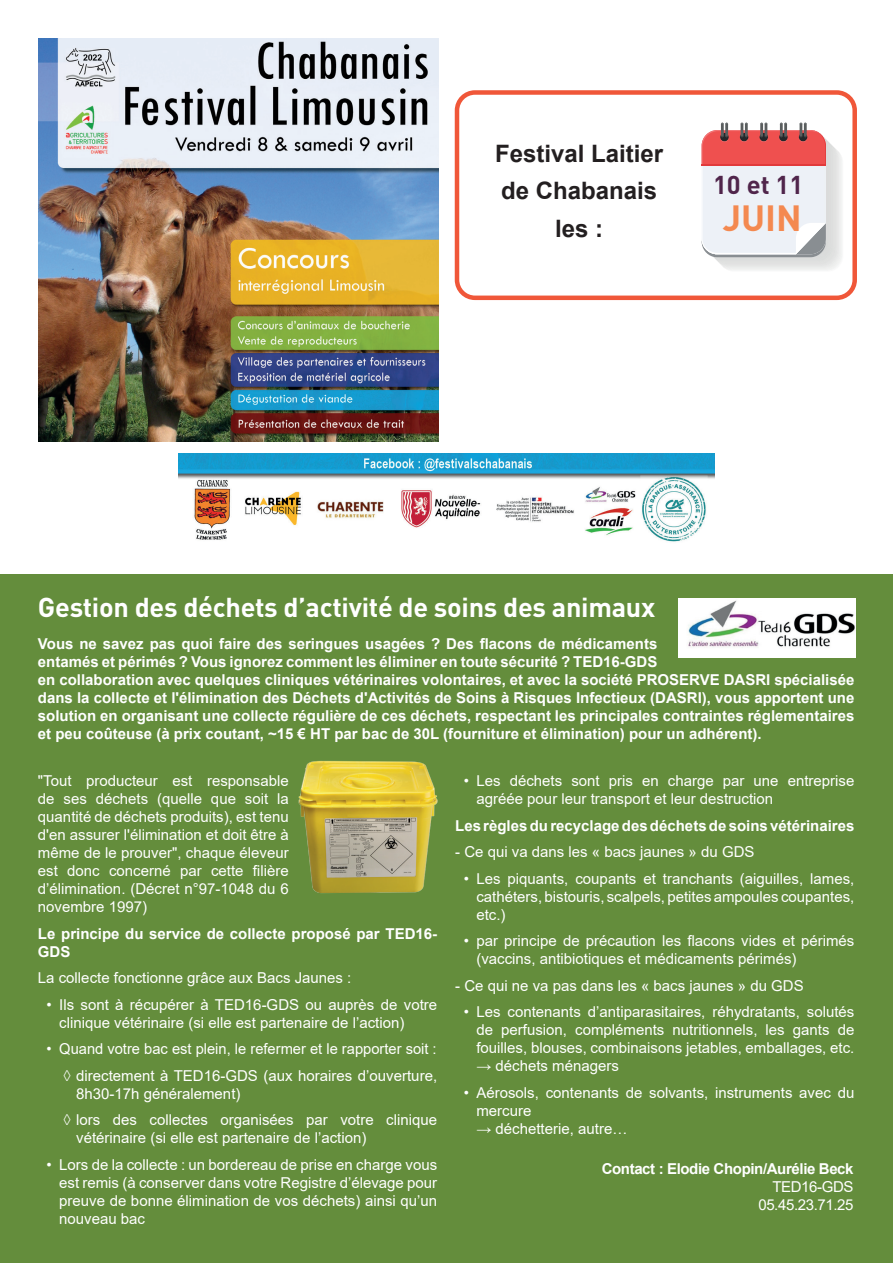
<style>
.page{position:relative;width:893px;height:1263px;background:#fff}
.page>*{position:absolute;margin:0;border:0;box-sizing:border-box;transform-origin:0 0}
.t1{font:700 36px "DINOT";color:#f48950}
.t2{font:700 27px "DINOT";letter-spacing:-.01em;color:#fff}
.t3{font:700 25.5px "DINOT";color:#50254b}
.t4{font:700 24px/37.3px "Arial";color:#231f20;text-align:center}
.t5{font:15px/18px "Arial";color:#fff}
.t6{font:700 15px/18px "Arial";color:#fff}
.t7{font:700 15px "Arial";letter-spacing:-.025em;color:#fff}
.t8{font:15px/18px "Arial";letter-spacing:-.025em;color:#fff;text-align:right}
</style>
<div class="page">
<div style="left:0;top:574px;width:893px;height:689px;background:#648d3c"></div>
<img style="left:298px;top:760px;width:140px;height:134px">
<img style="left:678px;top:599px;width:177px;height:59px">
<div style="left:455px;top:90px;width:402px;height:210px;border:4px solid #f05739;border-radius:18px"></div>
<img style="left:38px;top:38px;width:400px;height:404px">
<img style="left:178px;top:453px;width:537px;height:89px">
<svg style="left:702px;top:123px;width:140px;height:147px;background:#e5c8cb"></svg>
<h3 class="t4" style="left:495px;top:135px;width:170px">Festival Laitier de Chabanais les :</h3>
<h3 class="t3" style="left:713px;top:168px;width:92px">10 et 11</h3>
<h1 class="t1" style="left:723px;top:194px;width:81px">JUIN</h1>
<h2 class="t2" style="left:38px;top:590px;width:619px">Gestion des déchets d’activité de soins des animaux</h2>
<p class="t6" style="left:38px;top:635px;width:818px">Vous ne savez pas quoi faire des seringues usagées ? Des flacons de médicaments<br>entamés et périmés ? Vous ignorez comment les éliminer en toute sécurité ? TED16-GDS<br>en collaboration avec quelques cliniques vétérinaires volontaires, et avec la société PROSERVE DASRI spécialisée dans la collecte et l'élimination des Déchets d'Activités de Soins à Risques Infectieux (DASRI), vous apportent une solution en organisant une collecte régulière de ces déchets, respectant les principales contraintes réglementaires et peu coûteuse (à prix coutant, ~15 € HT par bac de 30L (fourniture et élimination) pour un adhérent).</p>
<p class="t5" style="left:38px;top:772px;width:252px;text-align:justify">"Tout producteur est responsable de ses déchets (quelle que soit la quantité de déchets produits), est tenu d'en assurer l'élimination et doit être à même de le prouver", chaque éleveur est donc concerné par cette filière d’élimination. (Décret n°97-1048 du 6 novembre 1997)</p>
<p class="t6" style="left:38px;top:925px;width:401px">Le principe du service de collecte proposé par TED16-<br>GDS</p>
<p class="t5" style="left:38px;top:969px;width:315px">La collecte fonctionne grâce aux Bacs Jaunes :</p>
<p class="t5" style="left:59px;top:995px;width:379px;text-indent:-13px">• Ils sont à récupérer à TED16-GDS ou auprès de votre clinique vétérinaire (si elle est partenaire de l’action)</p>
<p class="t5" style="left:46px;top:1036px;width:392px;line-height:26.5px;text-align:right">• Quand votre bac est plein, le refermer et le rapporter soit : ◊ directement à TED16-GDS (aux horaires d’ouverture,</p>
<p class="t5" style="left:63px;top:1080px;width:375px;line-height:26.5px;text-indent:13px">8h30-17h généralement)<br>◊ lors des collectes organisées par votre clinique</p>
<p class="t5" style="left:76px;top:1129px;width:292px">vétérinaire (si elle est partenaire de l’action)</p>
<p class="t5" style="left:59px;top:1155px;width:379px;text-align:justify;text-indent:-13px">• Lors de la collecte : un bordereau de prise en charge vous est remis (à conserver dans votre Registre d’élevage pour preuve de bonne élimination de vos déchets) ainsi qu’un nouveau bac</p>
<p class="t5" style="left:476px;top:772px;width:379px;text-indent:-13px">• Les déchets sont pris en charge par une entreprise agréée pour leur transport et leur destruction</p>
<p class="t6" style="left:455px;top:817px;width:401px">Les règles du recyclage des déchets de soins vétérinaires</p>
<p class="t5" style="left:455px;top:843px;width:301px">- Ce qui va dans les « bacs jaunes » du GDS</p>
<p class="t5" style="left:476px;top:869px;width:379px;text-align:justify;text-indent:-13px">• Les piquants, coupants et tranchants (aiguilles, lames, cathéters, bistouris, scalpels, petites ampoules coupantes, etc.)</p>
<p class="t5" style="left:476px;top:932px;width:379px;text-indent:-13px">• par principe de précaution les flacons vides et périmés (vaccins, antibiotiques et médicaments périmés)</p>
<p class="t5" style="left:455px;top:976px;width:350px">- Ce qui ne va pas dans les « bacs jaunes » du GDS</p>
<p class="t5" style="left:476px;top:1003px;width:379px;text-align:justify;text-indent:-13px">• Les contenants d’antiparasitaires, réhydratants, solutés de perfusion, compléments nutritionnels, les gants de fouilles, blouses, combinaisons jetables, emballages, etc.</p>
<p class="t5" style="left:476px;top:1057px;width:144px">→ déchets ménagers</p>
<p class="t5" style="left:476px;top:1083px;width:379px;text-indent:-13px">• Aérosols, contenants de solvants, instruments avec du mercure</p>
<p class="t5" style="left:476px;top:1119px;width:152px">→ déchetterie, autre…</p>
<p class="t7" style="left:602px;top:1158px;width:253px">Contact : Elodie Chopin/Aurélie Beck</p>
<p class="t8" style="left:758px;top:1177px;width:97px">TED16-GDS<br>05.45.23.71.25</p>
</div>
